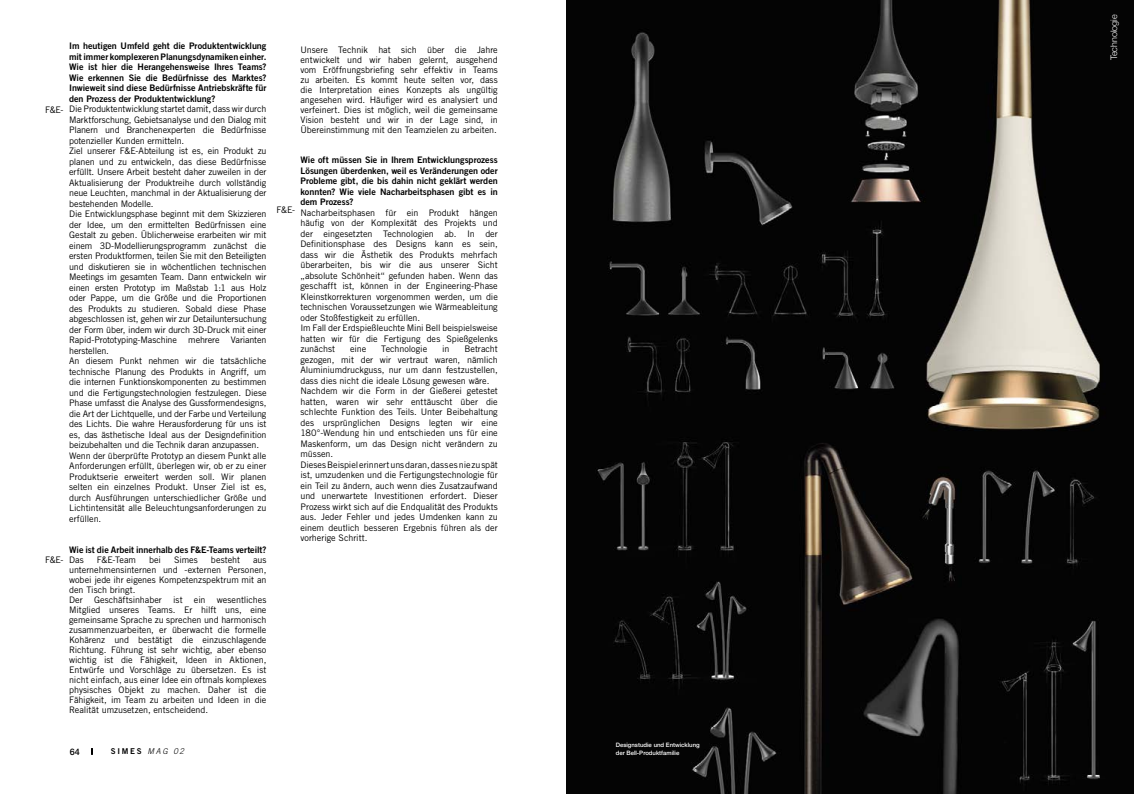
<style>
.page{position:relative;width:1134px;height:794px;background:#fff}
.page>*{position:absolute;margin:0;border:0;box-sizing:border-box;transform-origin:0 0}
.t1{font:9px/10.5px "Trade Gothic LT Std";letter-spacing:-.01em;color:#000}
.t2{font:9px/10.5px "Trade Gothic LT Std Bd 2";letter-spacing:-.005em;color:#000;text-align:justify}
.t3{font:300 9px "Helvetica Neue";color:#fff}
.t4{font:500 9px "Helvetica Neue LT Pro";color:#000}
.t5{font:8px "Trade Gothic LT Std Bd 2";letter-spacing:.21em;color:#000}
.t6{font:500 6px/8px "Helvetica Neue";color:#fff}
.s1{font-family:"Trade Gothic LT Std";font-weight:300;font-style:italic}
</style>
<div class="page">
<img style="left:567px;top:0;width:567px;height:794px">
<svg style="left:91px;top:748px;width:2px;height:7px"></svg>
<p class="t2" style="left:69px;top:40px;width:199px">Im heutigen Umfeld geht die Produktentwicklung mit immer komplexeren Planungsdynamiken einher.<br>Wie ist hier die Herangehensweise Ihres Teams?<br>Wie erkennen Sie die Bedürfnisse des Marktes?<br>Inwieweit sind diese Bedürfnisse Antriebskräfte für den Prozess der Produktentwicklung?</p>
<p class="t1" style="left:69px;top:103px;width:199px">Die Produktentwicklung startet damit, dass wir durch Marktforschung, Gebietsanalyse und den Dialog mit Planern und Branchenexperten die Bedürfnisse potenzieller Kunden ermitteln.<br>Ziel unserer F&amp;E-Abteilung ist es, ein Produkt zu planen und zu entwickeln, das diese Bedürfnisse erfüllt. Unsere Arbeit besteht daher zuweilen in der Aktualisierung der Produktreihe durch vollständig neue Leuchten, manchmal in der Aktualisierung der bestehenden Modelle.<br>Die Entwicklungsphase beginnt mit dem Skizzieren der Idee, um den ermittelten Bedürfnissen eine Gestalt zu geben. Üblicherweise erarbeiten wir mit einem 3D-Modellierungsprogramm zunächst die ersten Produktformen, teilen Sie mit den Beteiligten und diskutieren sie in wöchentlichen technischen Meetings im gesamten Team. Dann entwickeln wir einen ersten Prototyp im Maßstab 1:1 aus Holz oder Pappe, um die Größe und die Proportionen des Produkts zu studieren. Sobald diese Phase abgeschlossen ist, gehen wir zur Detailuntersuchung der Form über, indem wir durch 3D-Druck mit einer Rapid-Prototyping-Maschine</p>
<p class="t1" style="left:45px;top:104px;width:20px">F&amp;E-</p>
<p class="t1" style="left:188px;top:335px;width:33px">mehrere</p>
<p class="t1" style="left:231px;top:335px;width:37px">Varianten</p>
<p class="t1" style="left:69px;top:345px;width:199px">herstellen.<br>An diesem Punkt nehmen wir die tatsächliche technische Planung des Produkts in Angriff, um die internen Funktionskomponenten zu bestimmen und die Fertigungstechnologien festzulegen. Diese Phase umfasst die Analyse des Gussformendesigns, die Art der Lichtquelle, und der Farbe und Verteilung des Lichts. Die wahre Herausforderung für uns ist es, das ästhetische Ideal aus der Designdefinition beizubehalten und die Technik daran anzupassen.<br>Wenn der überprüfte Prototyp an diesem Punkt alle Anforderungen erfüllt, überlegen wir, ob er zu einer Produktserie erweitert werden soll. Wir planen selten ein einzelnes Produkt. Unser Ziel ist es, durch Ausführungen unterschiedlicher Größe und Lichtintensität alle Beleuchtungsanforderungen zu erfüllen.</p>
<p class="t2" style="left:69px;top:544px;width:199px">Wie ist die Arbeit innerhalb des F&amp;E-Teams verteilt?</p>
<p class="t1" style="left:69px;top:554px;width:16px">Das</p>
<p class="t1" style="left:97px;top:554px;width:41px">F&amp;E-Team</p>
<p class="t1" style="left:149px;top:554px;width:13px">bei</p>
<p class="t1" style="left:174px;top:554px;width:25px">Simes</p>
<p class="t1" style="left:211px;top:554px;width:31px">besteht</p>
<p class="t1" style="left:45px;top:554px;width:20px">F&amp;E-</p>
<p class="t1" style="left:69px;top:554px;width:199px;line-height:10px;text-indent:184px">aus unternehmensinternen und -externen Personen, wobei jede ihr eigenes Kompetenzspektrum mit an den Tisch bringt.<br>Der</p>
<p class="t1" style="left:69px;top:594px;width:199px;line-height:10px;text-align:justify;text-indent:148px">wesentliches Mitglied unseres Teams. Er hilft uns, eine gemeinsame Sprache zu sprechen und harmonisch zusammenzuarbeiten, er überwacht die formelle Kohärenz und bestätigt die einzuschlagende Richtung. Führung ist sehr wichtig, aber ebenso wichtig ist die Fähigkeit, Ideen in Aktionen, Entwürfe und Vorschläge zu übersetzen. Es ist nicht einfach, aus einer Idee ein oftmals komplexes physisches Objekt zu machen. Daher ist die Fähigkeit, im Team zu arbeiten und Ideen in die Realität umzusetzen, entscheidend.</p>
<p class="t1" style="left:94px;top:594px;width:90px">Geschäftsinhaber ist</p>
<p class="t1" style="left:194px;top:594px;width:13px">ein</p>
<p class="t1" style="left:300px;top:44px;width:199px;line-height:10px;text-align:justify">Unsere Technik hat sich über die Jahre entwickelt und wir haben gelernt, ausgehend vom Eröffnungsbriefing sehr effektiv in Teams zu arbeiten. Es kommt heute selten vor, dass die Interpretation eines Konzepts als ungültig angesehen wird. Häufiger wird es analysiert und verfeinert. Dies ist möglich, weil die gemeinsame Vision besteht und wir in der Lage sind, in Übereinstimmung mit den Teamzielen zu arbeiten.</p>
<p class="t2" style="left:300px;top:155px;width:199px">Wie oft müssen Sie in Ihrem Entwicklungsprozess Lösungen überdenken, weil es Veränderungen oder Probleme gibt, die bis dahin nicht geklärt werden konnten? Wie viele Nacharbeitsphasen gibt es in dem Prozess?</p>
<p class="t1" style="left:300px;top:207px;width:199px">Nacharbeitsphasen für ein Produkt hängen häufig von der Komplexität des Projekts und der eingesetzten Technologien ab. In der Definitionsphase des Designs kann es sein, dass wir die Ästhetik des Produkts mehrfach überarbeiten, bis wir die aus unserer Sicht „absolute Schönheit“ gefunden haben. Wenn das geschafft ist, können in der Engineering-Phase Kleinstkorrekturen vorgenommen werden, um die technischen Voraussetzungen wie Wärmeableitung oder Stoßfestigkeit zu erfüllen.<br>Im Fall der Erdspießleuchte Mini Bell beispielsweise hatten wir für die Fertigung des Spießgelenks zunächst</p>
<p class="t1" style="left:276px;top:204px;width:20px">F&amp;E-</p>
<p class="t1" style="left:350px;top:344px;width:18px">eine</p>
<p class="t1" style="left:381px;top:344px;width:47px">Technologie</p>
<p class="t1" style="left:442px;top:344px;width:9px">in</p>
<p class="t1" style="left:300px;top:344px;width:199px;text-indent:164px">Betracht gezogen, mit der wir vertraut waren, nämlich Aluminiumdruckguss, nur um dann festzustellen, dass dies nicht die ideale Lösung gewesen wäre.<br>Nachdem wir die Form in der Gießerei getestet hatten, waren wir sehr enttäuscht über die schlechte Funktion des Teils. Unter Beibehaltung des ursprünglichen Designs legten wir eine 180°-Wendung hin und entschieden uns für eine Maskenform, um das Design nicht verändern zu müssen.<br>Dieses Beispiel erinnert uns daran, dass es nie zu spät ist, umzudenken und die Fertigungstechnologie für ein Teil zu ändern, auch wenn dies Zusatzaufwand und unerwartete Investitionen erfordert. Dieser Prozess wirkt sich auf die Endqualität des Produkts aus. Jeder Fehler und jedes Umdenken kann zu einem deutlich besseren Ergebnis führen als der vorherige Schritt.</p>
<p class="t4" style="left:70px;top:746px;width:12px">64</p>
<p class="t5" style="left:111px;top:746px;width:74px">SIMES <span class="s1">MAG 02</span></p>
<p class="t6" style="left:616px;top:740px;width:85px">Designstudie und Entwicklung der Bell-Produktfamilie</p>
<p class="t3" style="left:1107px;top:60px;width:48px;rotate:-90deg">Technologie</p>
</div>
